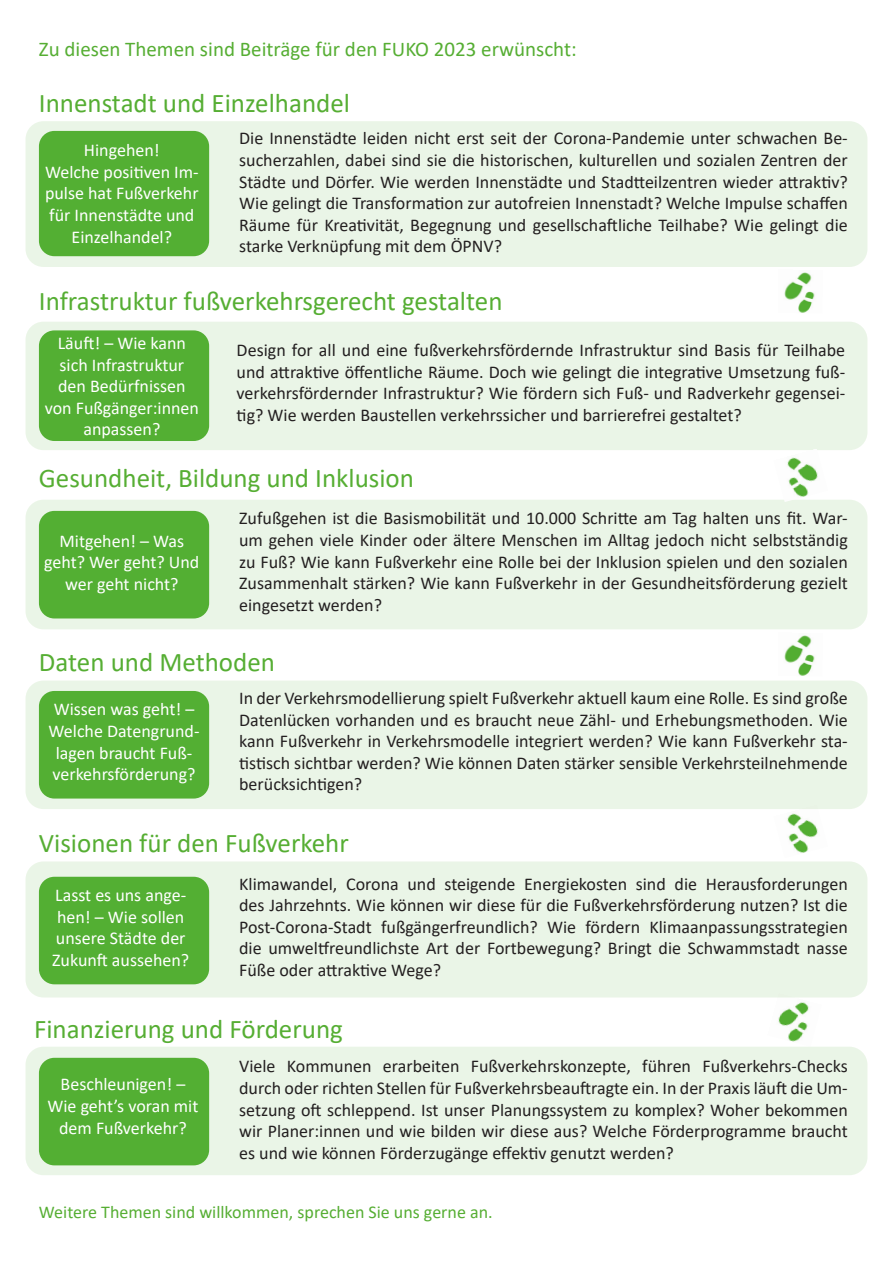
<style>
.page{position:relative;width:893px;height:1263px;background:#fff}
.page>*{position:absolute;margin:0;border:0;box-sizing:border-box;transform-origin:0 0}
.t1{font:27px "Calibri";color:#56ae33}
.t2{font:21px "Calibri";color:#56ae33}
.t3{font:18px/21.6px "Calibri";color:#231f20;text-align:justify}
.t4{font:18px/21.6px "Calibri";color:#fff;text-align:center}
.t5{font:18px "Calibri";color:#56ae33}
</style>
<div class="page">
<img style="left:767px;top:997px;width:55px;height:45px">
<img style="left:787px;top:813px;width:31px;height:40px">
<img style="left:784px;top:272px;width:31px;height:41px">
<div style="left:26px;top:1047px;width:841px;height:128px;background:#eaf5e7;border-radius:18px"></div>
<div style="left:39px;top:1058px;width:170px;height:107px;background:#53af33;border-radius:15px"></div>
<div style="left:26px;top:861px;width:841px;height:136px;background:#eaf5e7;border-radius:18px"></div>
<div style="left:39px;top:877px;width:170px;height:107px;background:#53af33;border-radius:15px"></div>
<div style="left:26px;top:680px;width:841px;height:129px;background:#eaf5e7;border-radius:18px"></div>
<div style="left:39px;top:691px;width:170px;height:107px;background:#53af33;border-radius:15px"></div>
<div style="left:26px;top:322px;width:841px;height:128px;background:#eaf5e7;border-radius:18px"></div>
<div style="left:39px;top:330px;width:170px;height:111px;background:#53af33;border-radius:15px"></div>
<div style="left:26px;top:500px;width:841px;height:129px;background:#eaf5e7;border-radius:18px"></div>
<div style="left:39px;top:511px;width:170px;height:107px;background:#53af33;border-radius:15px"></div>
<div style="left:26px;top:121px;width:841px;height:146px;background:#eaf5e7;border-radius:18px"></div>
<div style="left:39px;top:131px;width:170px;height:125px;background:#53af33;border-radius:15px"></div>
<img style="left:784px;top:635px;width:31px;height:41px">
<img style="left:784px;top:449px;width:34px;height:53px">
<p class="t2" style="left:39px;top:35px;width:539px">Zu diesen Themen sind Beiträge für den FUKO 2023 erwünscht:</p>
<p class="t1" style="left:39px;top:84px;width:313px">Innenstadt und Einzelhandel</p>
<p class="t4" style="left:84px;top:139px;width:77px">Hingehen!</p>
<p class="t4" style="left:45px;top:160px;width:155px">Welche positiven Im&shy;pulse hat Fußverkehr für Innenstädte und<br>Einzelhandel?</p>
<p class="t3" style="left:239px;top:127px;width:610px">Die Innenstädte leiden nicht erst seit der Corona-Pandemie unter schwachen Be&shy;sucherzahlen, dabei sind sie die historischen, kulturellen und sozialen Zentren der Städte und Dörfer. Wie werden Innenstädte und Stadtteilzentren wieder attraktiv?<br>Wie gelingt die Transformation zur autofreien Innenstadt? Welche Impulse schaffen Räume für Kreativität, Begegnung und gesellschaftliche Teilhabe? Wie gelingt die starke Verknüpfung mit dem ÖPNV?</p>
<p class="t1" style="left:39px;top:282px;width:465px">Infrastruktur fußverkehrsgerecht gestalten</p>
<p class="t4" style="left:45px;top:332px;width:156px">Läuft! – Wie kann sich Infrastruktur den Bedürfnissen von Fußgänger:innen anpassen?</p>
<p class="t3" style="left:237px;top:339px;width:610px">Design for all und eine fußverkehrsfördernde Infrastruktur sind Basis für Teilhabe und attraktive öffentliche Räume. Doch wie gelingt die integrative Umsetzung fuß&shy;verkehrsfördernder Infrastruktur? Wie fördern sich Fuß- und Radverkehr gegensei&shy;tig? Wie werden Baustellen verkehrssicher und barrierefrei gestaltet?</p>
<p class="t1" style="left:39px;top:459px;width:377px">Gesundheit, Bildung und Inklusion</p>
<p class="t4" style="left:44px;top:529px;width:157px">Mitgehen! – Was geht? Wer geht? Und wer geht nicht?</p>
<p class="t3" style="left:239px;top:507px;width:610px">Zufußgehen ist die Basismobilität und 10.000 Schritte am Tag halten uns fit. War&shy;um gehen viele Kinder oder ältere Menschen im Alltag jedoch nicht selbstständig zu Fuß? Wie kann Fußverkehr eine Rolle bei der Inklusion spielen und den sozialen Zusammenhalt stärken? Wie kann Fußverkehr in der Gesundheitsförderung gezielt eingesetzt werden?</p>
<p class="t1" style="left:39px;top:643px;width:238px">Daten und Methoden</p>
<p class="t4" style="left:49px;top:698px;width:152px">Wissen was geht! –<br>Welche Datengrund&shy;lagen braucht Fuß&shy;verkehrsförderung?</p>
<p class="t3" style="left:239px;top:687px;width:610px">In der Verkehrsmodellierung spielt Fußverkehr aktuell kaum eine Rolle. Es sind große Datenlücken vorhanden und es braucht neue Zähl- und Erhebungsmethoden. Wie kann Fußverkehr in Verkehrsmodelle integriert werden? Wie kann Fußverkehr sta&shy;tistisch sichtbar werden? Wie können Daten stärker sensible Verkehrsteilnehmende berücksichtigen?</p>
<p class="t1" style="left:39px;top:824px;width:311px">Visionen für den Fußverkehr</p>
<p class="t4" style="left:52px;top:884px;width:139px;text-align:left">Lasst es uns ange&shy;hen! – Wie sollen unsere Städte der<br>Zukunft aussehen?</p>
<p class="t3" style="left:239px;top:872px;width:610px">Klimawandel, Corona und steigende Energiekosten sind die Herausforderungen des Jahrzehnts. Wie können wir diese für die Fußverkehrsförderung nutzen? Ist die Post-Corona-Stadt fußgängerfreundlich? Wie fördern Klimaanpassungsstrategien die umweltfreundlichste Art der Fortbewegung? Bringt die Schwammstadt nasse Füße oder attraktive Wege?</p>
<p class="t1" style="left:34px;top:1010px;width:310px">Finanzierung und Förderung</p>
<p class="t4" style="left:47px;top:1073px;width:152px">Beschleunigen! –<br>Wie geht’s voran mit dem Fußverkehr?</p>
<p class="t3" style="left:239px;top:1055px;width:610px">Viele Kommunen erarbeiten Fußverkehrskonzepte, führen Fußverkehrs-Checks durch oder richten Stellen für Fußverkehrsbeauftragte ein. In der Praxis läuft die Um&shy;setzung oft schleppend. Ist unser Planungssystem zu komplex? Woher bekommen wir Planer:innen und wie bilden wir diese aus? Welche Förderprogramme braucht es und wie können Förderzugänge effektiv genutzt werden?</p>
<p class="t5" style="left:39px;top:1199px;width:455px">Weitere Themen sind willkommen, sprechen Sie uns gerne an.</p>
</div>
